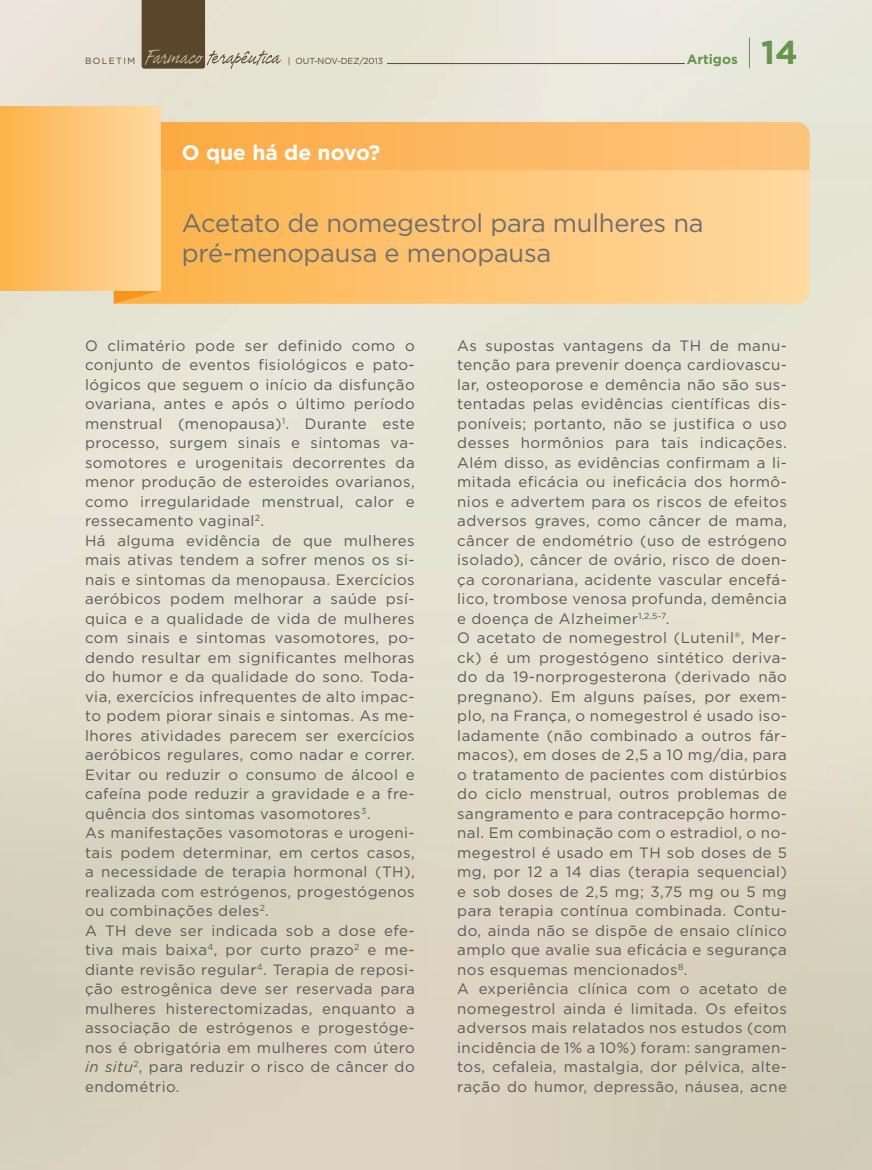
<style>
.page{position:relative;width:872px;height:1170px;background:#fff}
.page>*{position:absolute;margin:0;border:0;box-sizing:border-box;transform-origin:0 0}
.t1{font:700 33px "Gotham";color:#64964b}
.t2{font:25.5px/30.6px "Gotham";letter-spacing:-.01em;color:#6d6e71}
.t3{font:700 21px "Gotham";color:#fff}
.t4{font:15px/19.5px "Gotham";letter-spacing:.03em;color:#58595b}
.t5{font:700 13.5px "Gotham";color:#64964b}
.t6{font:9px "Gotham";letter-spacing:.15em;color:#5a462b}
.t7{font:8.7px "Gotham";letter-spacing:-.01em;color:#5a462b}
.s1{font-style:italic}
</style>
<div class="page">
<img style="left:0;top:0;width:872px;height:1169px">
<svg style="left:142px;top:0;width:140px;height:69px"></svg>
<hr style="left:749px;top:38px;width:1px;height:30px;background:#64964b">
<hr style="left:387px;top:63px;width:298px;height:1px;background:#5a462b">
<svg style="left:114px;top:106px;width:695px;height:198px"></svg>
<div style="left:0;top:106px;width:161px;height:184px;background:linear-gradient(to right,#fcb34a,#ffd9a2)"></div>
<p class="t6" style="left:85px;top:55px;width:52px">BOLETIM</p>
<p class="t7" style="left:288px;top:55px;width:97px">| OUT-NOV-DEZ/2013</p>
<p class="t5" style="left:687px;top:50px;width:52px">Artigos</p>
<h1 class="t1" style="left:761px;top:30px;width:38px">14</h1>
<h3 class="t3" style="left:182px;top:139px;width:200px">O que há de novo?</h3>
<h2 class="t2" style="left:182px;top:207px;width:523px">Acetato de nomegestrol para mulheres na pré-menopausa e menopausa</h2>
<p class="t4" style="left:85px;top:335px;width:331px">O climatério pode ser definido como o conjunto de eventos fisiológicos e pato&shy;lógicos que seguem o início da disfunção ovariana, antes e após o último período menstrual (menopausa)<sup>1</sup>. Durante este processo, surgem sinais e sintomas va&shy;somotores e urogenitais decorrentes da menor produção de esteroides ovarianos, como irregularidade menstrual, calor e ressecamento vaginal<sup>2</sup>.<br>Há alguma evidência de que mulheres mais ativas tendem a sofrer menos os si&shy;nais e sintomas da menopausa. Exercícios aeróbicos podem melhorar a saúde psí&shy;quica e a qualidade de vida de mulheres com sinais e sintomas vasomotores, po&shy;dendo resultar em significantes melhoras do humor e da qualidade do sono. Toda&shy;via, exercícios infrequentes de alto impac&shy;to podem piorar sinais e sintomas. As me&shy;lhores atividades parecem ser exercícios aeróbicos regulares, como nadar e correr.<br>Evitar ou reduzir o consumo de álcool e cafeína pode reduzir a gravidade e a fre&shy;quência dos sintomas vasomotores<sup>3</sup>.<br>As manifestações vasomotoras e urogeni&shy;tais podem determinar, em certos casos, a necessidade de terapia hormonal (TH), realizada com estrógenos, progestógenos ou combinações deles<sup>2</sup>.<br>A TH deve ser indicada sob a dose efe&shy;tiva mais baixa<sup>4</sup>, por curto prazo<sup>2</sup> e me&shy;diante revisão regular<sup>4</sup>. Terapia de reposi&shy;ção estrogênica deve ser reservada para mulheres histerectomizadas, enquanto a associação de estrógenos e progestóge&shy;nos é obrigatória em mulheres com útero <span class="s1">in situ</span><sup>2</sup>, para reduzir o risco de câncer do endométrio.</p>
<p class="t4" style="left:457px;top:335px;width:331px">As supostas vantagens da TH de manu&shy;tenção para prevenir doença cardiovascu&shy;lar, osteoporose e demência não são sus&shy;tentadas pelas evidências científicas dis&shy;poníveis; portanto, não se justifica o uso desses hormônios para tais indicações.<br>Além disso, as evidências confirmam a li&shy;mitada eficácia ou ineficácia dos hormô&shy;nios e advertem para os riscos de efeitos adversos graves, como câncer de mama, câncer de endométrio (uso de estrógeno isolado), câncer de ovário, risco de doen&shy;ça coronariana, acidente vascular encefá&shy;lico, trombose venosa profunda, demência e doença de Alzheimer<sup>1,2,5-7</sup>.<br>O acetato de nomegestrol (Lutenil®, Mer&shy;ck) é um progestógeno sintético deriva&shy;do da 19-norprogesterona (derivado não pregnano). Em alguns países, por exem&shy;plo, na França, o nomegestrol é usado iso&shy;ladamente (não combinado a outros fár&shy;macos), em doses de 2,5 a 10 mg/dia, para o tratamento de pacientes com distúrbios do ciclo menstrual, outros problemas de sangramento e para contracepção hormo&shy;nal. Em combinação com o estradiol, o no&shy;megestrol é usado em TH sob doses de 5 mg, por 12 a 14 dias (terapia sequencial) e sob doses de 2,5 mg; 3,75 mg ou 5 mg para terapia contínua combinada. Contu&shy;do, ainda não se dispõe de ensaio clínico amplo que avalie sua eficácia e segurança nos esquemas mencionados<sup>8</sup>.<br>A experiência clínica com o acetato de nomegestrol ainda é limitada. Os efeitos adversos mais relatados nos estudos (com incidência de 1% a 10%) foram: sangramen&shy;tos, cefaleia, mastalgia, dor pélvica, alte&shy;ração do humor, depressão, náusea, acne</p>
</div>
